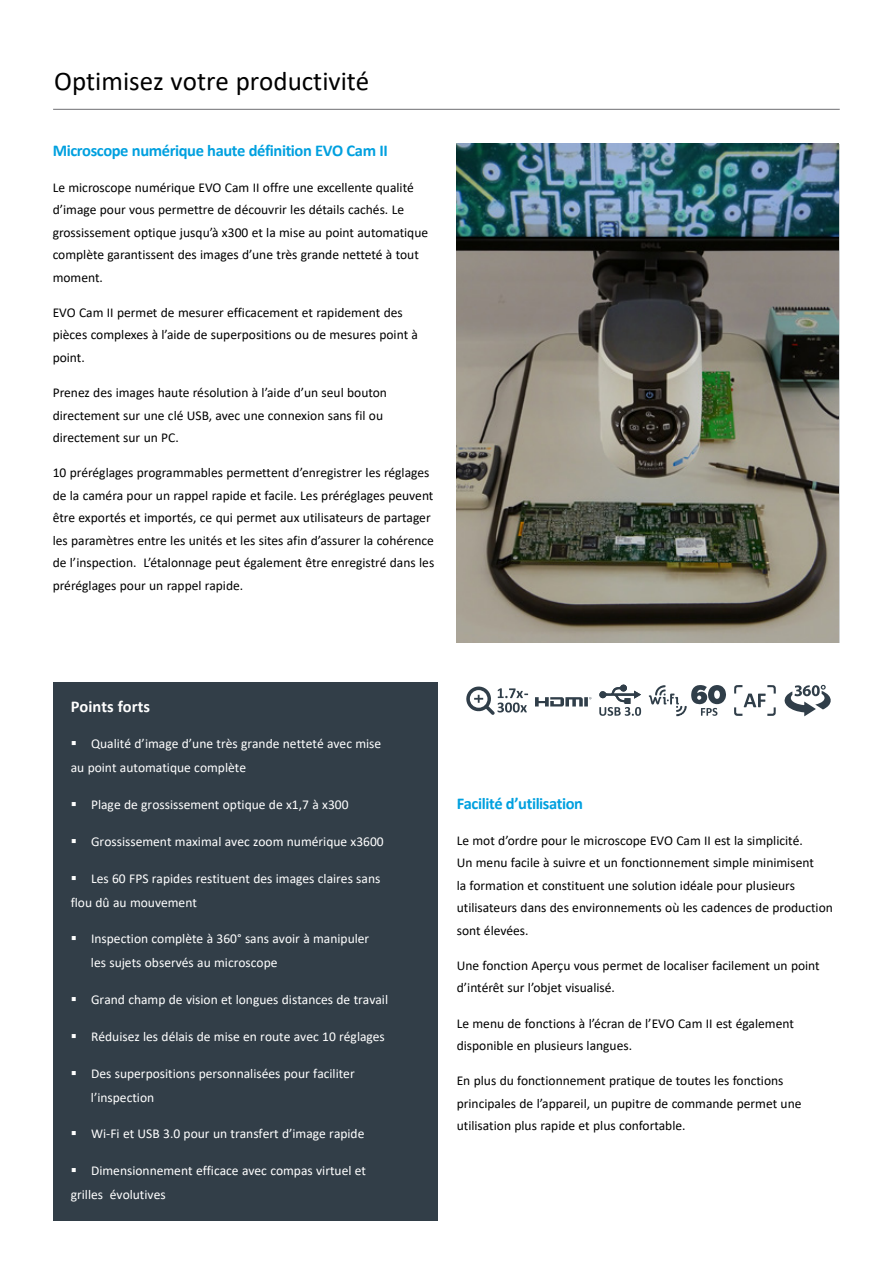
<style>
.page{position:relative;width:893px;height:1263px;background:#fff}
.page>*{position:absolute;margin:0;border:0;box-sizing:border-box;transform-origin:0 0}
.t1{font:27px "Calibri";color:#000}
.t2{font:700 16.5px "Calibri";letter-spacing:-.025em;color:#00a0df}
.t3{font:700 16.5px "Calibri";color:#fff}
.t4{font:13.5px/22.5px "Calibri";color:#000}
.t5{font:13.5px/24px "Calibri";color:#fff}
</style>
<div class="page">
<svg style="left:649px;top:685px;width:77px;height:31px"></svg>
<svg style="left:734px;top:685px;width:42px;height:31px"></svg>
<svg style="left:784px;top:685px;width:47px;height:31px"></svg>
<svg style="left:599px;top:684px;width:42px;height:32px"></svg>
<svg style="left:466px;top:686px;width:62px;height:29px"></svg>
<svg style="left:535px;top:697px;width:56px;height:9px"></svg>
<div style="left:53px;top:682px;width:384px;height:538px;background:#323e48"></div>
<hr style="left:53px;top:109px;width:787px;height:1px;background:#6d6e71">
<img style="left:457px;top:144px;width:382px;height:498px">
<h1 class="t1" style="left:54px;top:62px;width:317px">Optimisez votre productivité</h1>
<p class="t2" style="left:53px;top:139px;width:337px">Microscope numérique haute définition EVO Cam II</p>
<p class="t4" style="left:53px;top:175px;width:377px">Le microscope numérique EVO Cam II offre une excellente qualité d’image pour vous permettre de découvrir les détails cachés. Le grossissement optique jusqu’à x300 et la mise au point automatique complète garantissent des images d’une très grande netteté à tout moment.</p>
<p class="t4" style="left:53px;top:301px;width:367px">EVO Cam II permet de mesurer efficacement et rapidement des pièces complexes à l’aide de superpositions ou de mesures point à point.</p>
<p class="t4" style="left:53px;top:381px;width:336px">Prenez des images haute résolution à l’aide d’un seul bouton directement sur une clé USB, avec une connexion sans fil ou directement sur un PC.</p>
<p class="t4" style="left:53px;top:461px;width:383px">10 préréglages programmables permettent d’enregistrer les réglages de la caméra pour un rappel rapide et facile. Les préréglages peuvent être exportés et importés, ce qui permet aux utilisateurs de partager les paramètres entre les unités et les sites afin d’assurer la cohérence de l’inspection. L’étalonnage peut également être enregistré dans les préréglages pour un rappel rapide.</p>
<p class="t3" style="left:71px;top:694px;width:81px">Points forts</p>
<p class="t5" style="left:71px;top:731px;width:312px">▪ Qualité d’image d’une très grande netteté avec mise au point automatique complète</p>
<p class="t5" style="left:71px;top:792px;width:279px">▪ Plage de grossissement optique de x1,7 à x300</p>
<p class="t5" style="left:71px;top:829px;width:315px">▪ Grossissement maximal avec zoom numérique x3600</p>
<p class="t5" style="left:71px;top:866px;width:311px">▪ Les 60 FPS rapides restituent des images claires sans flou dû au mouvement</p>
<p class="t5" style="left:91px;top:926px;width:280px;text-indent:-20px">▪ Inspection complète à 360° sans avoir à manipuler les sujets observés au microscope</p>
<p class="t5" style="left:71px;top:987px;width:319px">▪ Grand champ de vision et longues distances de travail</p>
<p class="t5" style="left:71px;top:1024px;width:316px">▪ Réduisez les délais de mise en route avec 10 réglages</p>
<p class="t5" style="left:91px;top:1061px;width:265px;text-indent:-20px">▪ Des superpositions personnalisées pour faciliter l’inspection</p>
<p class="t5" style="left:71px;top:1121px;width:295px">▪ Wi-Fi et USB 3.0 pour un transfert d’image rapide</p>
<p class="t5" style="left:71px;top:1158px;width:297px">▪ Dimensionnement efficace avec compas virtuel et grilles évolutives</p>
<p class="t2" style="left:457px;top:792px;width:128px">Facilité d’utilisation</p>
<p class="t4" style="left:457px;top:828px;width:378px">Le mot d’ordre pour le microscope EVO Cam II est la simplicité.<br>Un menu facile à suivre et un fonctionnement simple minimisent<br>la formation et constituent une solution idéale pour plusieurs utilisateurs dans des environnements où les cadences de production sont élevées.</p>
<p class="t4" style="left:457px;top:954px;width:365px">Une fonction Aperçu vous permet de localiser facilement un point d’intérêt sur l’objet visualisé.</p>
<p class="t4" style="left:457px;top:1011px;width:339px">Le menu de fonctions à l’écran de l’EVO Cam II est également disponible en plusieurs langues.</p>
<p class="t4" style="left:457px;top:1069px;width:346px">En plus du fonctionnement pratique de toutes les fonctions principales de l’appareil, un pupitre de commande permet une utilisation plus rapide et plus confortable.</p>
</div>
